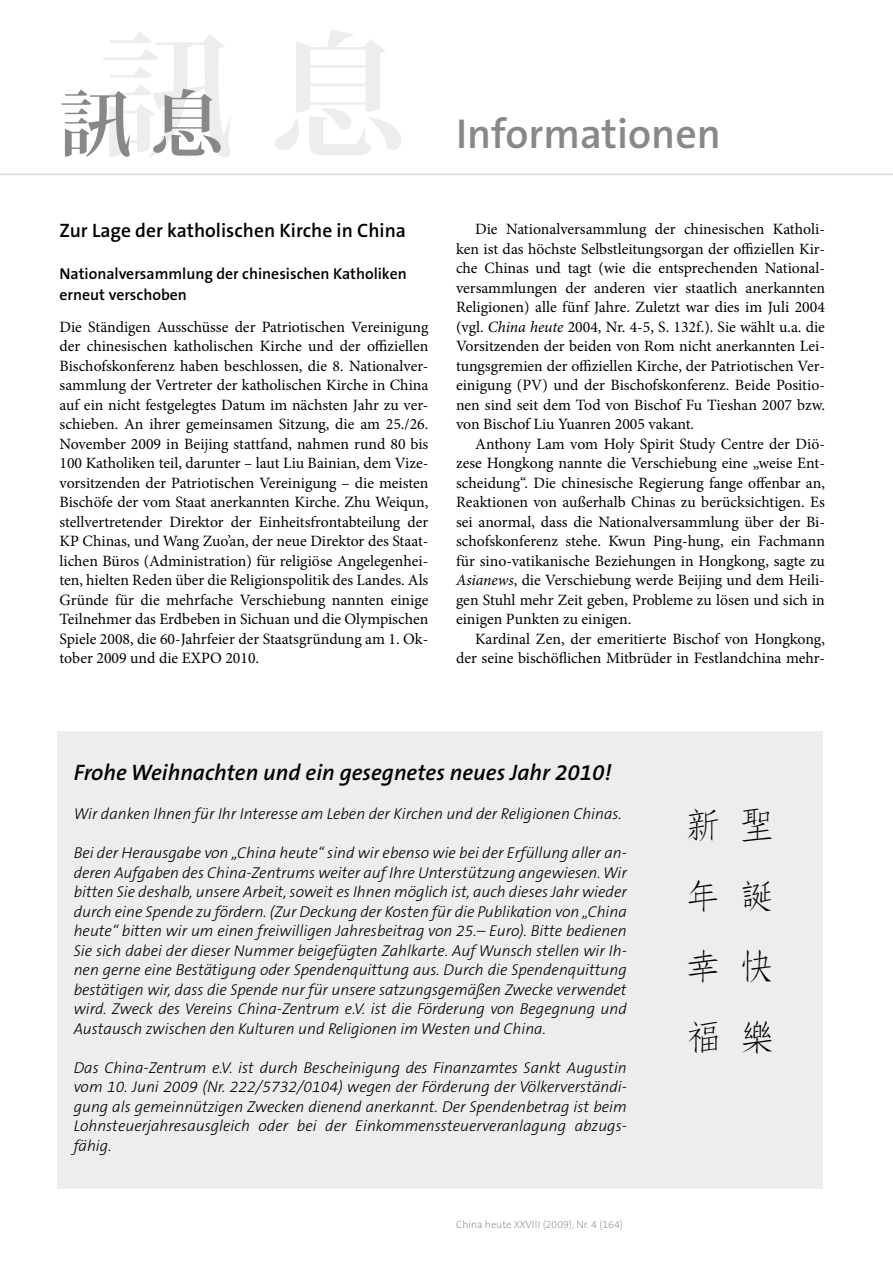
<style>
.page{position:relative;width:893px;height:1263px;background:#fff}
.page>*{position:absolute;margin:0;border:0;box-sizing:border-box;transform-origin:0 0}
.t1{font:700 72px "Koz Min Pro";color:#87888a}
.t2{font:600 42px "The Sans B6";color:#87888a}
.t3{font:36px/70.5px "TSC U Fangsong S TT";color:#000;text-align:justify}
.t4{font:italic 600 22.5px "The Sans B6";color:#000}
.t5{font:600 19.5px "The Sans B6";color:#000}
.t6{font:15.75px/19.5px "Minion Pro";color:#000;text-align:justify}
.t7{font:italic 300 15.75px/19.5px "The Sans B3";color:#000;text-align:justify}
.t8{font:600 15.75px/21px "The Sans B6";color:#000}
.t9{font:200 10.5px "The Sans B2";color:#87888a}
.s1{font-size:135px;color:#eceded}
.s2{font-style:italic}
</style>
<div class="page">
<hr style="left:0;top:174px;width:893px;height:1px;background:#d9dadb">
<div style="left:57px;top:731px;width:766px;height:457px;background:#eceded"></div>
<h1 class="t1" style="left:60px;top:71px;width:347px">訊 息<span class="s1">訊 息</span></h1>
<p class="t5" style="left:60px;top:220px;width:348px">Zur Lage der katholischen Kirche in China</p>
<p class="t8" style="left:60px;top:264px;width:349px">Nationalversammlung der chinesischen Katholiken erneut verschoben</p>
<p class="t6" style="left:60px;top:317px;width:370px">Die Ständigen Ausschüsse der Patriotischen Vereinigung der chinesischen katholischen Kirche und der offiziellen Bischofskonferenz haben beschlossen, die 8. Nationalver&shy;sammlung der Vertreter der katholischen Kirche in China auf ein nicht festgelegtes Datum im nächsten Jahr zu ver&shy;schieben. An ihrer gemeinsamen Sitzung, die am 25./26.<br>November 2009 in Beijing stattfand, nahmen rund 80 bis 100 Katholiken teil, darunter – laut Liu Bainian, dem Vize&shy;vorsitzenden der Patriotischen Vereinigung – die meisten Bischöfe der vom Staat anerkannten Kirche. Zhu Weiqun, stellvertretender Direktor der Einheitsfrontabteilung der KP Chinas, und Wang Zuo’an, der neue Direktor des Staat&shy;lichen Büros (Administration) für religiöse Angelegenhei&shy;ten, hielten Reden über die Religionspolitik des Landes. Als Gründe für die mehrfache Verschiebung nannten einige Teilnehmer das Erdbeben in Sichuan und die Olympischen Spiele 2008, die 60-Jahrfeier der Staatsgründung am 1. Ok&shy;tober 2009 und die EXPO 2010.</p>
<h2 class="t2" style="left:456px;top:111px;width:266px">Informationen</h2>
<p class="t6" style="left:456px;top:219px;width:370px;text-indent:19px">Die Nationalversammlung der chinesischen Katholi&shy;ken ist das höchste Selbstleitungsorgan der offiziellen Kir&shy;che Chinas und tagt (wie die entsprechenden National&shy;versammlungen der anderen vier staatlich anerkannten Religionen) alle fünf Jahre. Zuletzt war dies im Juli 2004 (vgl. <span class="s2">China heute</span> 2004, Nr. 4-5, S. 132f.). Sie wählt u.a. die Vorsitzenden der beiden von Rom nicht anerkannten Lei&shy;tungsgremien der offiziellen Kirche, der Patriotischen Ver&shy;einigung (PV) und der Bischofskonferenz. Beide Positio&shy;nen sind seit dem Tod von Bischof Fu Tieshan 2007 bzw. von Bischof Liu Yuanren 2005 vakant.</p>
<p class="t6" style="left:456px;top:434px;width:370px;text-indent:19px">Anthony Lam vom Holy Spirit Study Centre der Diö&shy;zese Hongkong nannte die Verschiebung eine „weise Ent&shy;scheidung“. Die chinesische Regierung fange offenbar an, Reaktionen von außerhalb Chinas zu berücksichtigen. Es sei anormal, dass die Nationalversammlung über der Bi&shy;schofskonferenz stehe. Kwun Ping-hung, ein Fachmann für sino-vatikanische Beziehungen in Hongkong, sagte zu <span class="s2">Asianews</span>, die Verschiebung werde Beijing und dem Heili&shy;gen Stuhl mehr Zeit geben, Probleme zu lösen und sich in einigen Punkten zu einigen.</p>
<p class="t6" style="left:456px;top:629px;width:370px;text-align:right">Kardinal Zen, der emeritierte Bischof von Hongkong, der seine bischöflichen Mitbrüder in Festlandchina mehr-</p>
<h3 class="t4" style="left:74px;top:760px;width:539px">Frohe Weihnachten und ein gesegnetes neues Jahr 2010!</h3>
<p class="t7" style="left:74px;top:804px;width:550px">Wir danken Ihnen für Ihr Interesse am Leben der Kirchen und der Religionen Chinas.</p>
<p class="t7" style="left:74px;top:843px;width:555px">Bei der Herausgabe von „China heute“ sind wir ebenso wie bei der Erfüllung aller an&shy;deren Aufgaben des China-Zentrums weiter auf Ihre Unterstützung angewiesen. Wir bitten Sie deshalb, unsere Arbeit, soweit es Ihnen möglich ist, auch dieses Jahr wieder durch eine Spende zu fördern. (Zur Deckung der Kosten für die Publikation von „China heute“ bitten wir um einen freiwilligen Jahresbeitrag von 25.– Euro). Bitte bedienen Sie sich dabei der dieser Nummer beigefügten Zahlkarte. Auf Wunsch stellen wir Ih&shy;nen gerne eine Bestätigung oder Spendenquittung aus. Durch die Spendenquittung bestätigen wir, dass die Spende nur für unsere satzungsgemäßen Zwecke verwendet wird. Zweck des Vereins China-Zentrum e.V. ist die Förderung von Begegnung und Austausch zwischen den Kulturen und Religionen im Westen und China.</p>
<p class="t7" style="left:74px;top:1058px;width:555px">Das China-Zentrum e.V. ist durch Bescheinigung des Finanzamtes Sankt Augustin vom 10. Juni 2009 (Nr. 222/5732/0104) wegen der Förderung der Völkerverständi&shy;gung als gemeinnützigen Zwecken dienend anerkannt. Der Spendenbetrag ist beim Lohnsteuerjahresausgleich oder bei der Einkommenssteuerveranlagung abzugs&shy;fähig.</p>
<p class="t9" style="left:456px;top:1218px;width:168px">China heute XXVIII (2009), Nr. 4 (164)</p>
<h3 class="t3" style="left:685px;top:787px;width:91px">新 聖年 誕幸 快福 樂</h3>
</div>
